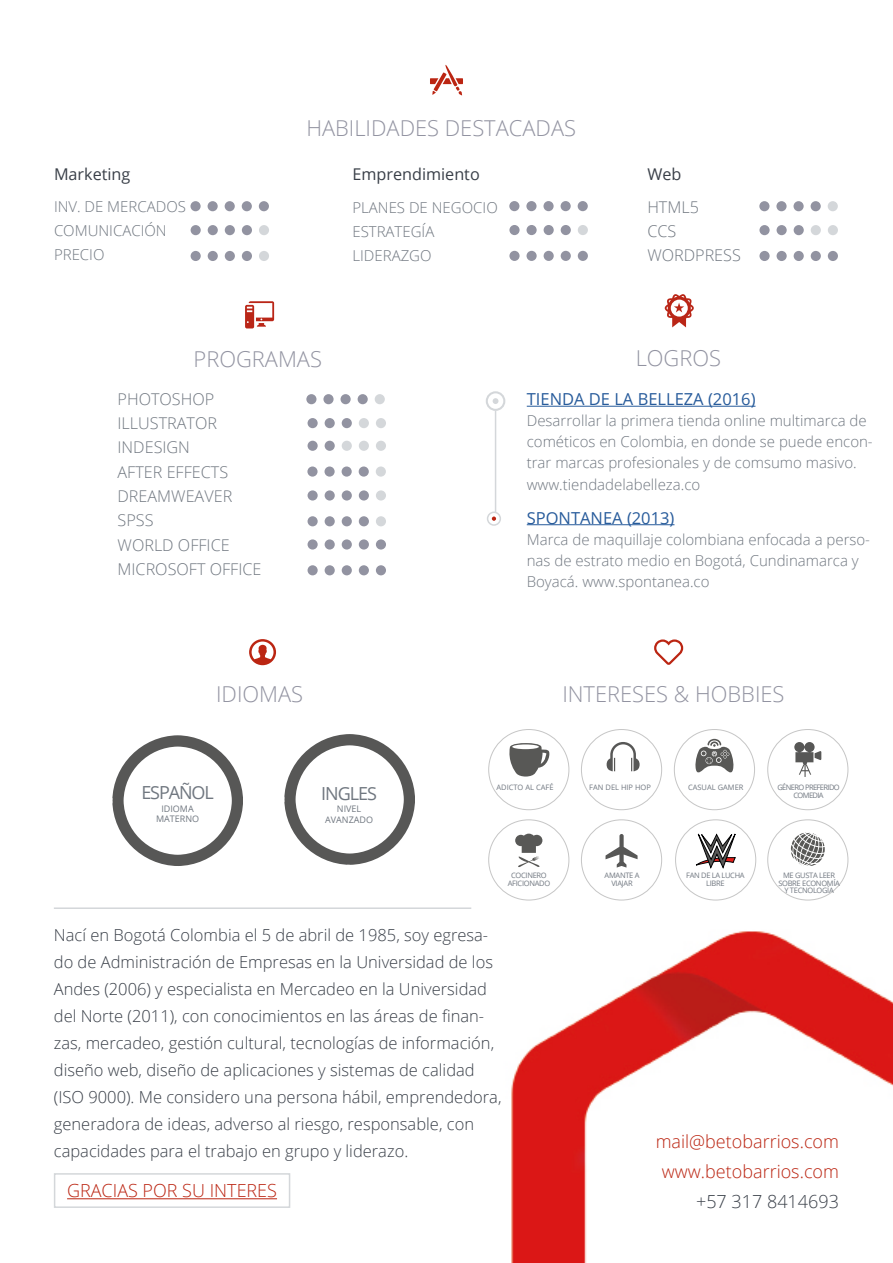
<style>
.page{position:relative;width:893px;height:1263px;background:#fff}
.page>*{position:absolute;margin:0;border:0;box-sizing:border-box;transform-origin:0 0}
.t1{font:300 21.9px "Open Sans";color:#9293a1}
.t2{font:300 18px/30px "Open Sans";color:#bb2512;text-align:center}
.t3{font:300 18px "Open Sans";color:#bb2512}
.t4{font:300 18px "Open Sans";color:#393f48}
.t5{font:18px "Open Sans";letter-spacing:-.06em;color:#707780}
.t6{font:300 16.5px/27px "Open Sans";color:#393f48}
.t7{font:16.5px "Open Sans";color:#275b9b}
.t8{font:300 16.2px/24.3px "Open Sans";color:#707780}
.t9{font:16.2px "Open Sans";color:#393f48}
.t10{font:300 15px/21px "Open Sans";color:#707780}
.t11{font:9px/10.5px "Open Sans";color:#707780;text-align:center}
.t12{font:7.5px/7.5px "Open Sans";letter-spacing:-.04em;color:#707780;text-align:center}
.t13{font:7.5px "Open Sans";color:#707780}
.t14{font:7.5px/7.5px "Open Sans";letter-spacing:-.08em;color:#707780;text-align:center}
</style>
<div class="page">
<img style="left:471px;top:908px;width:422px;height:355px">
<hr style="left:67px;top:1198px;width:210px;height:1px;background:#bb2512">
<div style="left:54px;top:1173px;width:236px;height:35px;border:2px solid #d4d7da"></div>
<hr style="left:54px;top:907px;width:417px;height:2px;background:#d4d7da">
<div style="left:259px;top:201px;width:10px;height:10px;background:#9293a1;border-radius:50%"></div>
<div style="left:259px;top:225px;width:10px;height:10px;background:#d4d7da;border-radius:50%"></div>
<div style="left:259px;top:251px;width:10px;height:10px;background:#d4d7da;border-radius:50%"></div>
<div style="left:509px;top:201px;width:10px;height:10px;background:#9293a1;border-radius:50%"></div>
<div style="left:526px;top:201px;width:10px;height:10px;background:#9293a1;border-radius:50%"></div>
<div style="left:543px;top:201px;width:11px;height:10px;background:#9293a1;border-radius:50%"></div>
<div style="left:561px;top:201px;width:10px;height:10px;background:#9293a1;border-radius:50%"></div>
<div style="left:578px;top:201px;width:10px;height:10px;background:#9293a1;border-radius:50%"></div>
<div style="left:509px;top:225px;width:11px;height:10px;background:#9293a1;border-radius:50%"></div>
<div style="left:526px;top:225px;width:11px;height:10px;background:#9293a1;border-radius:50%"></div>
<div style="left:544px;top:225px;width:10px;height:10px;background:#9293a1;border-radius:50%"></div>
<div style="left:561px;top:225px;width:10px;height:10px;background:#9293a1;border-radius:50%"></div>
<div style="left:578px;top:225px;width:10px;height:10px;background:#d4d7da;border-radius:50%"></div>
<div style="left:509px;top:251px;width:11px;height:10px;background:#9293a1;border-radius:50%"></div>
<div style="left:526px;top:251px;width:11px;height:10px;background:#9293a1;border-radius:50%"></div>
<div style="left:544px;top:251px;width:10px;height:10px;background:#9293a1;border-radius:50%"></div>
<div style="left:561px;top:251px;width:10px;height:10px;background:#9293a1;border-radius:50%"></div>
<div style="left:578px;top:251px;width:10px;height:10px;background:#9293a1;border-radius:50%"></div>
<div style="left:759px;top:201px;width:10px;height:10px;background:#9293a1;border-radius:50%"></div>
<div style="left:776px;top:201px;width:11px;height:10px;background:#9293a1;border-radius:50%"></div>
<div style="left:793px;top:201px;width:11px;height:10px;background:#9293a1;border-radius:50%"></div>
<div style="left:811px;top:201px;width:10px;height:10px;background:#9293a1;border-radius:50%"></div>
<div style="left:828px;top:201px;width:10px;height:10px;background:#d4d7da;border-radius:50%"></div>
<div style="left:759px;top:225px;width:11px;height:10px;background:#9293a1;border-radius:50%"></div>
<div style="left:777px;top:225px;width:10px;height:10px;background:#9293a1;border-radius:50%"></div>
<div style="left:794px;top:225px;width:10px;height:10px;background:#9293a1;border-radius:50%"></div>
<div style="left:811px;top:225px;width:10px;height:10px;background:#d4d7da;border-radius:50%"></div>
<div style="left:828px;top:225px;width:10px;height:10px;background:#d4d7da;border-radius:50%"></div>
<div style="left:759px;top:251px;width:11px;height:10px;background:#9293a1;border-radius:50%"></div>
<div style="left:777px;top:251px;width:10px;height:10px;background:#9293a1;border-radius:50%"></div>
<div style="left:794px;top:251px;width:10px;height:10px;background:#9293a1;border-radius:50%"></div>
<div style="left:811px;top:251px;width:10px;height:10px;background:#9293a1;border-radius:50%"></div>
<div style="left:828px;top:251px;width:10px;height:10px;background:#9293a1;border-radius:50%"></div>
<svg style="left:430px;top:65px;width:33px;height:31px"></svg>
<svg style="left:251px;top:639px;width:25px;height:26px"></svg>
<svg style="left:104px;top:201px;width:147px;height:1007px"></svg>
<svg style="left:654px;top:639px;width:30px;height:26px"></svg>
<div style="left:767px;top:729px;width:81px;height:81px;border:1px solid #c6c6c6;border-radius:50%"></div>
<svg style="left:794px;top:742px;width:27px;height:35px"></svg>
<div style="left:581px;top:729px;width:81px;height:81px;border:1px solid #c6c6c6;border-radius:50%"></div>
<svg style="left:607px;top:742px;width:33px;height:29px"></svg>
<div style="left:674px;top:729px;width:81px;height:81px;border:1px solid #c6c6c6;border-radius:50%"></div>
<svg style="left:695px;top:739px;width:39px;height:34px"></svg>
<div style="left:581px;top:820px;width:81px;height:80px;border:1px solid #c6c6c6;border-radius:50%"></div>
<svg style="left:605px;top:834px;width:33px;height:33px"></svg>
<div style="left:675px;top:820px;width:81px;height:80px;border:1px solid #c6c6c6;border-radius:50%"></div>
<svg style="left:696px;top:833px;width:40px;height:35px"></svg>
<div style="left:767px;top:820px;width:81px;height:80px;border:1px solid #c6c6c6;border-radius:50%"></div>
<svg style="left:791px;top:832px;width:34px;height:34px"></svg>
<div style="left:488px;top:820px;width:81px;height:80px;border:1px solid #c6c6c6;border-radius:50%"></div>
<svg style="left:515px;top:834px;width:27px;height:33px"></svg>
<div style="left:488px;top:729px;width:81px;height:81px;border:1px solid #c6c6c6;border-radius:50%"></div>
<svg style="left:509px;top:743px;width:41px;height:33px"></svg>
<svg style="left:665px;top:294px;width:29px;height:33px"></svg>
<svg style="left:245px;top:301px;width:29px;height:27px"></svg>
<svg style="left:276px;top:394px;width:147px;height:814px"></svg>
<hr style="left:527px;top:406px;width:228px;height:1px;background:#275b9b">
<hr style="left:527px;top:524px;width:147px;height:1px;background:#275b9b">
<svg style="left:493px;top:398px;width:5px;height:6px"></svg>
<div style="left:486px;top:391px;width:19px;height:20px;border:2px solid #d4d7da;border-radius:50%"></div>
<hr style="left:495px;top:411px;width:1px;height:108px;background:#d4d7da">
<div style="left:488px;top:512px;width:12px;height:13px;background:#fff;border-radius:50%"></div>
<div style="left:487px;top:511px;width:14px;height:15px;border:2px solid #d4d7da;border-radius:50%"></div>
<svg style="left:492px;top:516px;width:4px;height:5px"></svg>
<p class="t9" style="left:54px;top:163px;width:78px">Marketing</p>
<p class="t10" style="left:54px;top:194px;width:133px;line-height:24px">INV. DE MERCADOS<br>COMUNICACIÓN<br>PRECIO</p>
<h1 class="t1" style="left:306px;top:113px;width:271px">HABILIDADES DESTACADAS</h1>
<p class="t9" style="left:352px;top:163px;width:129px">Emprendimiento</p>
<p class="t10" style="left:352px;top:195px;width:147px;line-height:24.3px">PLANES DE NEGOCIO<br>ESTRATEGÍA<br>LIDERAZGO</p>
<p class="t9" style="left:647px;top:163px;width:36px">Web</p>
<p class="t8" style="left:647px;top:194px;width:95px">HTML5<br>CCS<br>WORDPRESS</p>
<h1 class="t1" style="left:194px;top:344px;width:130px">PROGRAMAS</h1>
<h1 class="t1" style="left:636px;top:343px;width:87px">LOGROS</h1>
<p class="t7" style="left:527px;top:388px;width:230px">TIENDA DE LA BELLEZA (2016)</p>
<p class="t10" style="left:527px;top:410px;width:347px">Desarrollar la primera tienda online multimarca de cométicos en Colombia, en donde se puede encon&shy;trar marcas profesionales y de comsumo masivo.</p>
<p class="t10" style="left:527px;top:474px;width:175px">www.tiendadelabelleza.co</p>
<p class="t7" style="left:527px;top:506px;width:149px">SPONTANEA (2013)</p>
<p class="t10" style="left:527px;top:528px;width:345px">Marca de maquillaje colombiana enfocada a perso&shy;nas de estrato medio en Bogotá, Cundinamarca y<br>Boyacá. www.spontanea.co</p>
<p class="t8" style="left:118px;top:386px;width:145px">PHOTOSHOP<br>ILLUSTRATOR<br>INDESIGN<br>AFTER EFFECTS<br>DREAMWEAVER<br>SPSS<br>WORLD OFFICE<br>MICROSOFT OFFICE</p>
<h1 class="t1" style="left:216px;top:679px;width:89px">IDIOMAS</h1>
<p class="t5" style="left:141px;top:780px;width:74px">ESPAÑOL</p>
<p class="t11" style="left:156px;top:803px;width:45px">IDIOMA<br>MATERNO</p>
<p class="t5" style="left:321px;top:781px;width:57px">INGLES</p>
<p class="t11" style="left:325px;top:803px;width:49px">NIVEL<br>AVANZADO</p>
<h1 class="t1" style="left:562px;top:679px;width:224px">INTERESES &amp; HOBBIES</h1>
<p class="t13" style="left:496px;top:782px;width:59px">ADICTO AL CAFÉ</p>
<p class="t13" style="left:589px;top:782px;width:63px">FAN DEL HIP HOP</p>
<p class="t13" style="left:688px;top:782px;width:57px">CASUAL GAMER</p>
<p class="t14" style="left:777px;top:783px;width:64px">GÉNERO PREFERIDO<br>COMEDIA</p>
<p class="t12" style="left:508px;top:872px;width:44px">COCINERO<br>AFICIONADO</p>
<p class="t12" style="left:605px;top:872px;width:36px">AMANTE A<br>VIAJAR</p>
<p class="t12" style="left:686px;top:872px;width:60px">FAN DE LA LUCHA<br>LIBRE</p>
<p class="t12" style="left:778px;top:872px;width:63px">ME GUSTA LEER<br>SOBRE ECONOMÍA<br>Y TECNOLOGÍA</p>
<p class="t6" style="left:54px;top:921px;width:449px">Nací en Bogotá Colombia el 5 de abril de 1985, soy egresa&shy;do de Administración de Empresas en la Universidad de los Andes (2006) y especialista en Mercadeo en la Universidad del Norte (2011), con conocimientos en las áreas de finan&shy;zas, mercadeo, gestión cultural, tecnologías de información, diseño web, diseño de aplicaciones y sistemas de calidad (ISO 9000). Me considero una persona hábil, emprendedora, generadora de ideas, adverso al riesgo, responsable, con capacidades para el trabajo en grupo y liderazo.</p>
<p class="t3" style="left:67px;top:1178px;width:211px">GRACIAS POR SU INTERES</p>
<p class="t2" style="left:656px;top:1126px;width:185px">mail@betobarrios.com www.betobarrios.com</p>
<p class="t4" style="left:696px;top:1189px;width:144px">+57 317 8414693</p>
</div>
